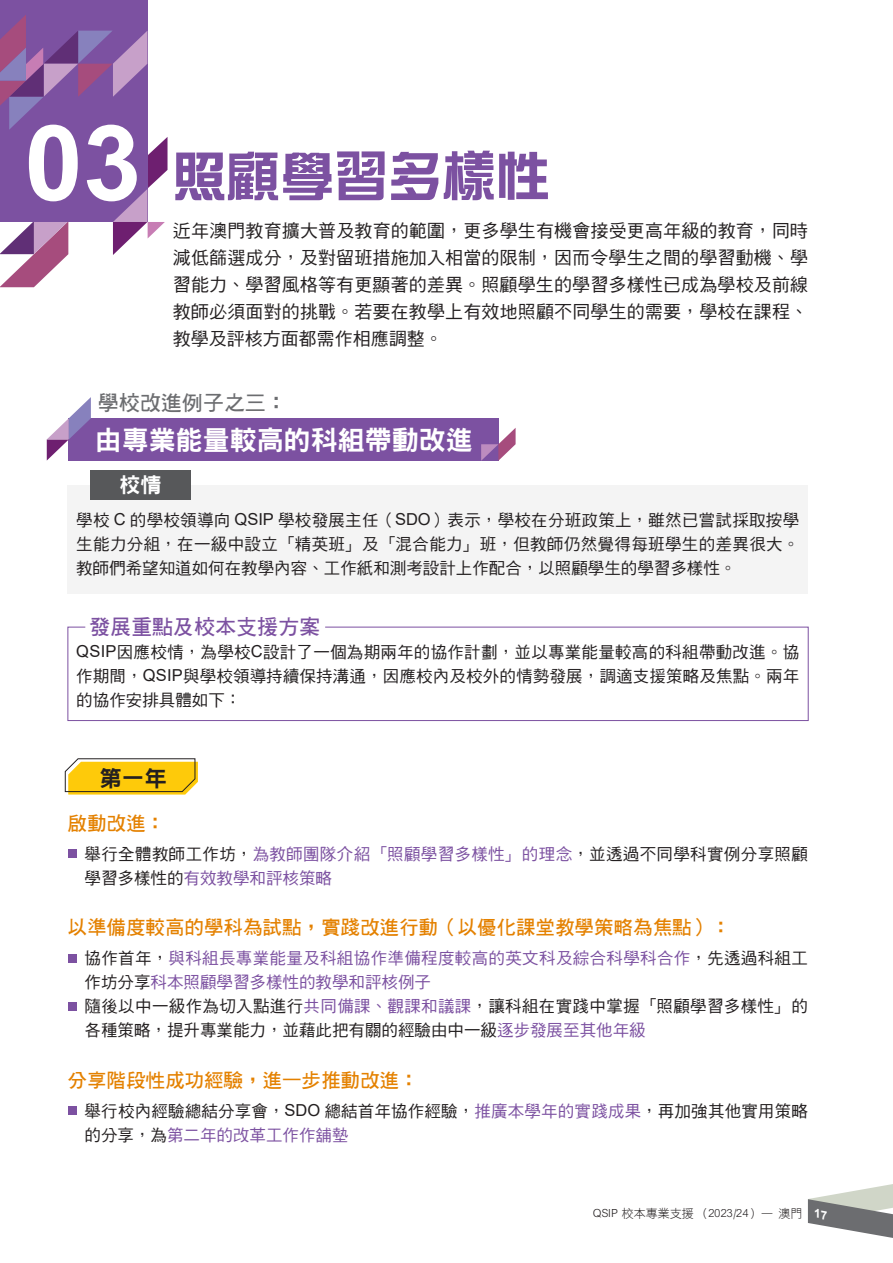
<style>
.page{position:relative;width:893px;height:1263px;background:#fff}
.page>*{position:absolute;margin:0;border:0;box-sizing:border-box;transform-origin:0 0}
.t1{font:700 105px "Arial";color:#fff}
.t2{font:54px "DF Zong Yi Bd HK BF";color:#7c51a1}
.t3{font:27px "DFN Hei XB HK BF";color:#fff}
.t4{font:22.5px "DFN Hei XB HK BF";color:#231f20}
.t5{font:21px "DF Hei Bd HK BF";color:#7c51a1}
.t6{font:21px "DF Hei Bd HKP BF";color:#6c6d70}
.t7{font:21px "DFN Hei XB HK BF";color:#fff}
.t8{font:19.5px "DF Hei Bd HKP BF";color:#e48100}
.t9{font:18px/27px "DF Hei Md HKSCS U";letter-spacing:.01em;color:#231f20;text-align:justify}
.t10{font:16.5px/24px "DF Hei Md HKSCS U";letter-spacing:.01em;color:#231f20}
.t11{font:12px "Arial Lgt";color:#231f20}
.s1{font-family:"Arial"}
.s2{color:#7c51a1}
.s3{font-family:"DF Hei Lt HKP BF"}
</style>
<div class="page">
<svg style="left:0;top:222px;width:68px;height:65px"></svg>
<div style="left:0;top:0;width:147px;height:222px;background:#7c51a1"></div>
<svg style="left:0;top:15px;width:147px;height:115px"></svg>
<svg style="left:113px;top:137px;width:55px;height:118px"></svg>
<div style="left:68px;top:485px;width:740px;height:108px;background:#f4f4f4"></div>
<div style="left:68px;top:849px;width:9px;height:9px;background:#7c51a1"></div>
<div style="left:68px;top:954px;width:9px;height:9px;background:#7c51a1"></div>
<div style="left:68px;top:1002px;width:9px;height:9px;background:#7c51a1"></div>
<div style="left:68px;top:1106px;width:9px;height:9px;background:#7c51a1"></div>
<svg style="left:65px;top:758px;width:133px;height:36px;background:#f0c52a"></svg>
<div style="left:68px;top:418px;width:431px;height:42px;background:#7c51a1"></div>
<svg style="left:481px;top:428px;width:35px;height:33px"></svg>
<svg style="left:47px;top:397px;width:44px;height:64px"></svg>
<svg style="left:67px;top:626px;width:742px;height:95px"></svg>
<div style="left:90px;top:470px;width:101px;height:30px;background:#57585a"></div>
<svg style="left:808px;top:1184px;width:85px;height:54px"></svg>
<h1 class="t1" style="left:24px;top:89px;width:118px">03</h1>
<h2 class="t2" style="left:172px;top:149px;width:379px">照顧學習多樣性</h2>
<p class="t9" style="left:173px;top:217px;width:637px">近年澳門教育擴大普及教育的範圍，更多學生有機會接受更高年級的教育，同時減低篩選成分，及對留班措施加入相當的限制，因而令學生之間的學習動機、學習能力、學習風格等有更顯著的差異。照顧學生的學習多樣性已成為學校及前線教師必須面對的挑戰。若要在教學上有效地照顧不同學生的需要，學校在課程、教學及評核方面都需作相應調整。</p>
<p class="t6" style="left:98px;top:392px;width:190px">學校改進例子之三：</p>
<h3 class="t3" style="left:95px;top:427px;width:379px">由專業能量較高的科組帶動改進</h3>
<p class="t7" style="left:119px;top:475px;width:43px">校情</p>
<p class="t10" style="left:76px;top:508px;width:724px;text-align:justify">學校 <span class="s1">C</span> 的學校領導向 <span class="s1">QSIP</span> 學校發展主任（<span class="s1">SDO</span>）表示，學校在分班政策上，雖然已嘗試採取按學生能力分組，在一級中設立「精英班」及「混合能力」班，但教師仍然覺得每班學生的差異很大。教師們希望知道如何在教學內容、工作紙和測考設計上作配合，以照顧學生的學習多樣性。</p>
<p class="t5" style="left:89px;top:616px;width:233px">發展重點及校本支援方案</p>
<p class="t10" style="left:76px;top:640px;width:724px;text-align:justify"><span class="s1">QSIP</span>因應校情，為學校<span class="s1">C</span>設計了一個為期兩年的協作計劃，並以專業能量較高的科組帶動改進。協作期間，<span class="s1">QSIP</span>與學校領導持續保持溝通，因應校內及校外的情勢發展，調適支援策略及焦點。兩年的協作安排具體如下：</p>
<h3 class="t4" style="left:99px;top:767px;width:69px">第一年</h3>
<p class="t8" style="left:68px;top:813px;width:99px">啟動改進︰</p>
<p class="t10" style="left:85px;top:842px;width:725px">舉行全體教師工作坊，<span class="s2">為教師團隊介紹「照顧學習多樣性」的理念</span>，並透過不同學科實例分享照顧學習多樣性的<span class="s2">有效教學和評核策略</span></p>
<p class="t8" style="left:68px;top:917px;width:664px">以準備度較高的學科為試點，實踐改進行動（以優化課堂教學策略為焦點）︰</p>
<p class="t10" style="left:85px;top:946px;width:725px">協作首年，<span class="s2">與科組長專業能量及科組協作準備程度較高的英文科及綜合科學科合作</span>，先透過科組工作坊分享<span class="s2">科本照顧學習多樣性的教學和評核例子<br></span>隨後以中一級作為切入點進行<span class="s2">共同備課、觀課和議課</span>，讓科組在實踐中掌握「照顧學習多樣性」的各種策略，提升專業能力，並藉此把有關的經驗由中一級<span class="s2">逐步發展至其他年級</span></p>
<p class="t8" style="left:68px;top:1070px;width:352px">分享階段性成功經驗，進一步推動改進︰</p>
<p class="t10" style="left:85px;top:1099px;width:725px">舉行校內經驗總結分享會，<span class="s1">SDO</span> 總結首年協作經驗，<span class="s2">推廣本學年的實踐成果</span>，再加強其他實用策略的分享，為<span class="s2">第二年的改革工作作舖墊</span></p>
<p class="t11" style="left:594px;top:1207px;width:210px">QSIP <span class="s3">校本專業支援（</span>2023/24<span class="s3">）— 澳門</span></p>
</div>
